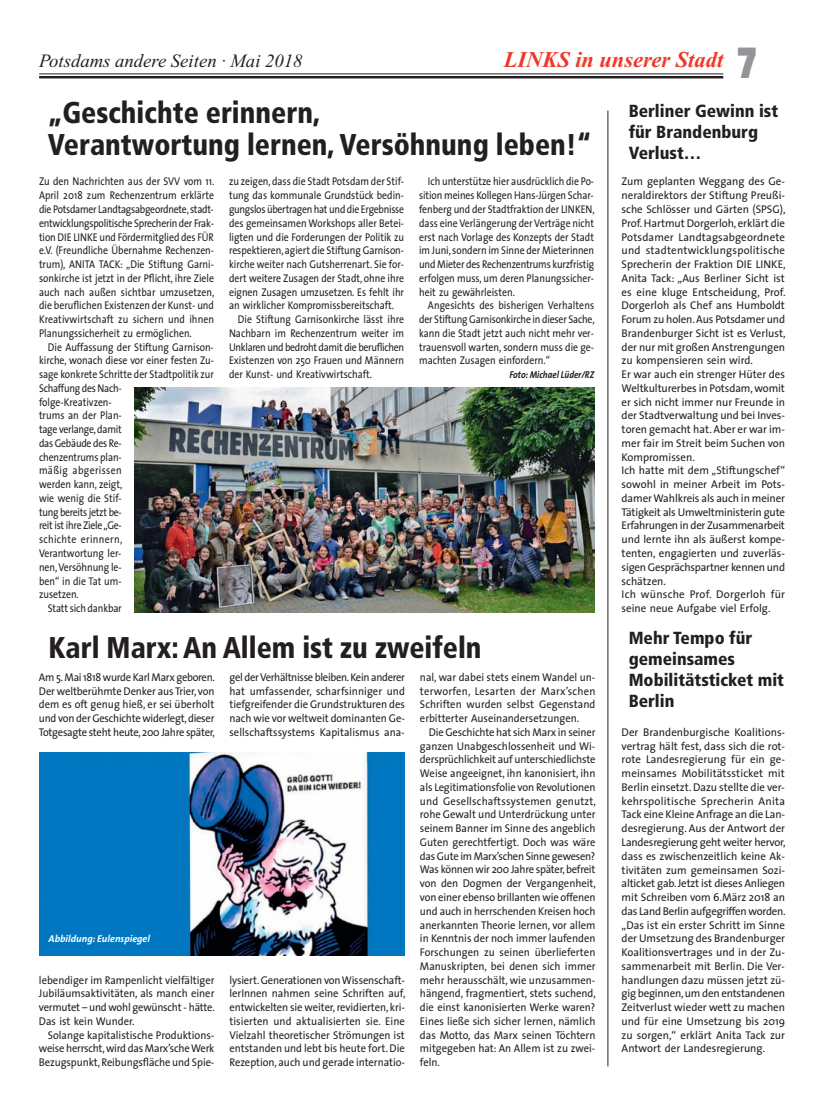
<style>
.page{position:relative;width:833px;height:1117px;background:#fff}
.page>*{position:absolute;margin:0;border:0;box-sizing:border-box;transform-origin:0 0}
.t1{font:900 condensed 30px/32.5px "Frutiger";color:#231f20;scale:.94 1}
.t2{font:italic 700 22.5px "Times New Roman";color:#ef3829}
.t3{font:italic 18.75px "Times New Roman";color:#231f20}
.t4{font:900 condensed 17.5px/21px "Frutiger";color:#231f20}
.t5{font:11.25px/13.8px "The Sans";color:#231f20;text-align:justify;scale:.94 1}
.t6{font:11.25px/13.8px "The Sans";color:#231f20;text-align:justify;scale:.87 1}
.t7{font:11.25px/13.8px "The Sans";color:#231f20}
.t8{font:11.25px "The Sans";letter-spacing:-.03em;color:#231f20;scale:.87 1}
.t9{font:11.25px "The Sans";letter-spacing:-.025em;color:#231f20;scale:.87 1}
.t10{font:11.25px "The Sans";letter-spacing:.035em;color:#231f20;scale:.87 1}
.t11{font:italic 700 10px "The Sans";color:#fff}
.t12{font:italic 700 10px "The Sans";color:#231f20;scale:.87 1}
.s1{font-family:"The Sans Black Expert";font-weight:400;font-style:normal;font-size:45px;color:#939598}
</style>
<div class="page">
<hr style="left:39px;top:73px;width:684px;height:1px;background:#231f20">
<hr style="left:39px;top:76px;width:684px;height:2px;background:#231f20">
<hr style="left:607px;top:110px;width:1px;height:956px;background:#231f20">
<img style="left:39px;top:752px;width:366px;height:203px">
<img style="left:134px;top:388px;width:461px;height:224px">
<h3 class="t3" style="left:39px;top:54px;width:265px">Potsdams andere Seiten · Mai 2018</h3>
<h2 class="t2" style="left:504px;top:52px;width:255px">LINKS in unserer Stadt <span class="s1">7</span></h2>
<h1 class="t1" style="left:48px;top:99px;width:580px">„Geschichte erinnern,<br>Verantwortung lernen, Versöhnung leben!“</h1>
<h3 class="t4" style="left:628px;top:102px;width:151px">Berliner Gewinn ist für Brandenburg<br>Verlust…</h3>
<p class="t7" style="left:621px;top:176px;width:165px">Zum geplanten Weggang des Ge&shy;neraldirektors der Stiftung Preußi&shy;sche Schlösser und Gärten (SPSG),<br>Prof. Hartmut Dorgerloh, erklärt die<br>Potsdamer Landtagsabgeordnete und stadtentwicklungspolitische<br>Sprecherin der Fraktion DIE LINKE,<br>Anita Tack: „Aus Berliner Sicht ist es eine kluge Entscheidung, Prof.<br>Dorgerloh als Chef ans Humboldt<br>Forum zu holen. Aus Potsdamer und<br>Brandenburger Sicht ist es Verlust, der nur mit großen Anstrengungen zu kompensieren sein wird.<br>Er war auch ein strenger Hüter des<br>Weltkulturerbes in Potsdam, womit er sich nicht immer nur Freunde in der Stadtverwaltung und bei Inves - toren gemacht hat. Aber er war im&shy;mer fair im Streit beim Suchen von<br>Kompromissen.<br>Ich hatte mit dem „Stiftungschef“ sowohl in meiner Arbeit im Pots&shy;damer Wahlkreis als auch in meiner<br>Tätigkeit als Umweltministerin gute<br>Erfahrungen in der Zusammenarbeit und lernte ihn als äußerst kompe&shy;tenten, engagierten und zuverläs&shy;sigen Gesprächspartner kennen und schätzen.<br>Ich wünsche Prof. Dorgerloh für seine neue Aufgabe viel Erfolg.</p>
<h3 class="t4" style="left:628px;top:628px;width:157px">Mehr Tempo für gemeinsames<br>Mobilitätsticket mit<br>Berlin</h3>
<p class="t7" style="left:621px;top:726px;width:165px;text-align:justify">Der Brandenburgische Koalitions&shy;vertrag hält fest, dass sich die rot&shy;rote Landesregierung für ein ge&shy;meinsames Mobilitätssticket mit Berlin einsetzt. Dazu stellte die ver&shy;kehrspolitische Sprecherin Anita Tack eine Kleine Anfrage an die Lan&shy;desregierung. Aus der Antwort der Landesregierung geht weiter hervor, dass es zwischenzeitlich keine Ak&shy;tivitäten zum gemeinsamen Sozi&shy;alticket gab. Jetzt ist dieses Anliegen mit Schreiben vom 6.März 2018 an das Land Berlin aufgegriffen worden. „Das ist ein erster Schritt im Sinne der Umsetzung des Brandenburger Koalitionsvertrages und in der Zu&shy;sammenarbeit mit Berlin. Die Ver&shy;handlungen dazu müssen jetzt zü&shy;gig beginnen, um den entstandenen Zeitverlust wieder wett zu machen und für eine Umsetzung bis 2019 zu sorgen,“ erklärt Anita Tack zur Antwort der Landesregierung.</p>
<p class="t6" style="left:229px;top:176px;width:202px">zu zeigen, dass die Stadt Potsdam der Stif-</p>
<p class="t6" style="left:229px;top:190px;width:203px">tung das kommunale Grundstück bedin-</p>
<p class="t8" style="left:229px;top:205px;width:203px">gungslos übertragen hat und die Ergebnisse</p>
<p class="t6" style="left:229px;top:217px;width:203px">des gemeinsamen Workshops aller Betei-</p>
<p class="t6" style="left:229px;top:231px;width:203px">ligten und die Forderungen der Politik zu</p>
<p class="t6" style="left:229px;top:245px;width:203px">respektieren, agiert die Stiftung Garnison-</p>
<p class="t6" style="left:229px;top:258px;width:202px">kirche weiter nach Gutsherrenart. Sie for-</p>
<p class="t6" style="left:229px;top:272px;width:203px">dert weitere Zusagen der Stadt, ohne ihre</p>
<p class="t6" style="left:229px;top:286px;width:203px">eignen Zusagen umzusetzen. Es fehlt ihr</p>
<p class="t6" style="left:229px;top:300px;width:191px">an wirklicher Kompromissbereitschaft.</p>
<p class="t6" style="left:238px;top:313px;width:192px">Die Stiftung Garnisonkirche lässt ihre</p>
<p class="t6" style="left:229px;top:327px;width:203px">Nachbarn im Rechenzentrum weiter im</p>
<p class="t8" style="left:229px;top:342px;width:203px">Unklaren und bedroht damit die beruflichen</p>
<p class="t6" style="left:229px;top:355px;width:203px">Existenzen von 250 Frauen und Männern</p>
<p class="t6" style="left:229px;top:368px;width:166px">der Kunst- und Kreativwirtschaft.</p>
<p class="t6" style="left:419px;top:176px;width:203px;text-indent:9px">Ich unterstütze hier ausdrücklich die Po&shy;sition meines Kollegen Hans-Jürgen Schar&shy;fenberg und der Stadtfraktion der LINKEN, dass eine Verlängerung der Verträge nicht erst nach Vorlage des Konzepts der Stadt im Juni, sondern im Sinne der Mieterinnen und Mieter des Rechenzentrums kurzfristig erfolgen muss, um deren Planungssicher&shy;heit zu gewährleisten.</p>
<p class="t6" style="left:419px;top:300px;width:203px;text-indent:9px">Angesichts des bisherigen Verhaltens der Stiftung Garnisonkirche in dieser Sache, kann die Stadt jetzt auch nicht mehr ver&shy;trauensvoll warten, sondern muss die ge&shy;machten Zusagen einfordern.“</p>
<p class="t12" style="left:509px;top:371px;width:99px">Foto: Michael Lüder/RZ</p>
<p class="t6" style="left:39px;top:176px;width:203px">Zu den Nachrichten aus der SVV vom 11.<br>April 2018 zum Rechenzentrum erklärte die Potsdamer Landtagsabgeordnete, stadt&shy;entwicklungspolitische Sprecherin der Frak&shy;tion DIE LINKE und Fördermitglied des FÜR e.V. (Freundliche Übernahme Rechenzen&shy;trum), ANITA TACK: „Die Stiftung Garni&shy;sonkirche ist jetzt in der Pflicht, ihre Ziele auch nach außen sichtbar umzusetzen, die beruflichen Existenzen der Kunst- und Kreativwirtschaft zu sichern und ihnen Planungssicherheit zu ermöglichen.</p>
<p class="t6" style="left:48px;top:341px;width:192px">Die Auffassung der Stiftung Garnison-</p>
<p class="t6" style="left:39px;top:355px;width:203px">kirche, wonach diese vor einer festen Zu-</p>
<p class="t6" style="left:39px;top:368px;width:203px">sage konkrete Schritte der Stadtpolitik zur</p>
<p class="t9" style="left:39px;top:383px;width:97px">Schaffung des Nach-</p>
<p class="t6" style="left:39px;top:396px;width:85px">folge-Kreativzen-</p>
<p class="t6" style="left:39px;top:410px;width:97px">trums an der Plan-</p>
<p class="t9" style="left:39px;top:425px;width:96px">tage verlange, damit</p>
<p class="t9" style="left:39px;top:438px;width:97px">das Gebäude des Re-</p>
<p class="t6" style="left:39px;top:451px;width:97px">chenzentrums plan-</p>
<p class="t10" style="left:39px;top:466px;width:97px">mäßig abgerissen</p>
<p class="t6" style="left:39px;top:478px;width:97px">werden kann, zeigt,</p>
<p class="t6" style="left:39px;top:492px;width:96px">wie wenig die Stif-</p>
<p class="t8" style="left:39px;top:507px;width:97px">tung bereits jetzt be-</p>
<p class="t9" style="left:39px;top:521px;width:97px">reit ist ihre Ziele „Ge-</p>
<p class="t10" style="left:39px;top:535px;width:97px">schichte erinnern,</p>
<p class="t6" style="left:39px;top:547px;width:96px">Verantwortung ler-</p>
<p class="t6" style="left:39px;top:561px;width:97px">nen, Versöhnung le-</p>
<p class="t6" style="left:39px;top:575px;width:97px">ben“ in die Tat um-</p>
<p class="t6" style="left:39px;top:588px;width:47px">zusetzen.</p>
<p class="t6" style="left:48px;top:602px;width:86px">Statt sich dankbar</p>
<h1 class="t1" style="left:48px;top:634px;width:462px">Karl Marx: An Allem ist zu zweifeln</h1>
<p class="t5" style="left:39px;top:671px;width:189px">Am 5. Mai 1818 wurde Karl Marx geboren.<br>Der weltberühmte Denker aus Trier, von dem es oft genug hieß, er sei überholt und von der Geschichte widerlegt, dieser Totgesagte steht heute, 200 Jahre später,</p>
<p class="t5" style="left:420px;top:671px;width:188px">nal, war dabei stets einem Wandel un&shy;terworfen, Lesarten der Marx’schen Schriften wurden selbst Gegenstand erbitterter Auseinandersetzungen.</p>
<p class="t5" style="left:420px;top:726px;width:189px;text-indent:9px">Die Geschichte hat sich Marx in seiner ganzen Unabgeschlossenheit und Wi&shy;dersprüchlichkeit auf unterschiedlichste Weise angeeignet, ihn kanonisiert, ihn als Legitimationsfolie von Revolutionen und Gesellschaftssystemen genutzt, rohe Gewalt und Unterdrückung unter seinem Banner im Sinne des angeblich Guten gerechtfertigt. Doch was wäre das Gute im Marx’schen Sinne gewesen?<br>Was können wir 200 Jahre später, befreit von den Dogmen der Vergangenheit, von einer ebenso brillanten wie offenen und auch in herrschenden Kreisen hoch anerkannten Theorie lernen, vor allem in Kenntnis der noch immer laufenden Forschungen zu seinen überlieferten Manuskripten, bei denen sich immer mehr herausschält, wie unzusammen&shy;hängend, fragmentiert, stets suchend, die einst kanonisierten Werke waren?<br>Eines ließe sich sicher lernen, nämlich das Motto, das Marx seinen Töchtern mitgegeben hat: An Allem ist zu zwei&shy;feln.</p>
<p class="t5" style="left:229px;top:671px;width:188px">gel der Verhältnisse bleiben. Kein anderer hat umfassender, scharfsinniger und tiefgreifender die Grundstrukturen des nach wie vor weltweit dominanten Ge&shy;sellschaftssystems Kapitalismus ana-</p>
<p class="t11" style="left:49px;top:934px;width:103px">Abbildung: Eulenspiegel</p>
<p class="t5" style="left:229px;top:973px;width:189px">lysiert. Generationen von Wissenschaft&shy;lerInnen nahmen seine Schriften auf, entwickelten sie weiter, revidierten, kri&shy;tisierten und aktualisierten sie. Eine Vielzahl theoretischer Strömungen ist entstanden und lebt bis heute fort. Die Rezeption, auch und gerade internatio-</p>
<p class="t5" style="left:39px;top:973px;width:189px">lebendiger im Rampenlicht vielfältiger Jubiläumsaktivitäten, als manch einer vermutet – und wohl gewünscht - hätte.<br>Das ist kein Wunder.</p>
<p class="t5" style="left:39px;top:1028px;width:188px;text-indent:9px">Solange kapitalistische Produktions&shy;weise herrscht, wird das Marx’sche Werk Bezugspunkt, Reibungsfläche und Spie-</p>
</div>
